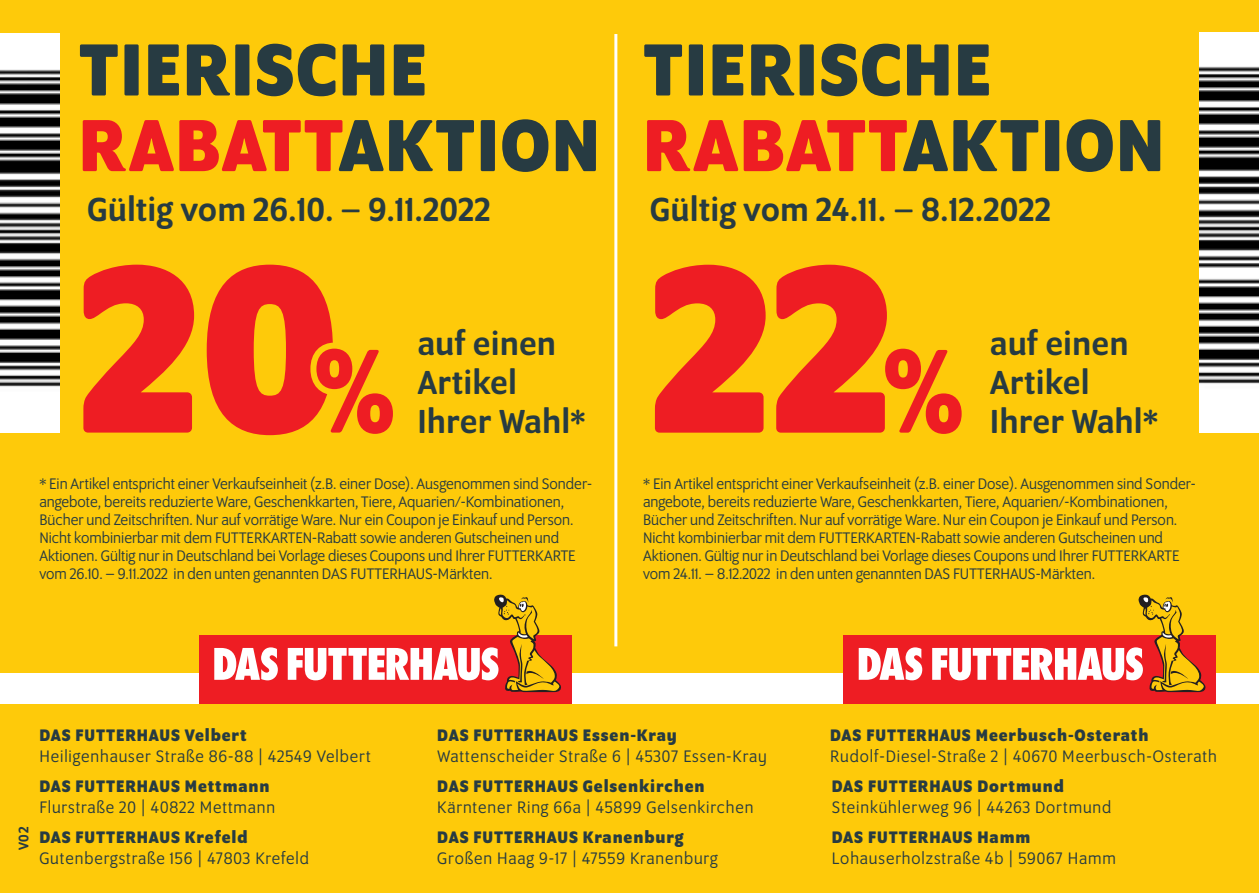
<style>
.page{position:relative;width:1259px;height:893px;background:#feca0a}
.page>*{position:absolute;margin:0;border:0;box-sizing:border-box;transform-origin:0 0}
.t1{font:700 258px "Program OT";color:#ee1d23}
.t2{font:700 79.5px/75.6px "Program OT";letter-spacing:.02em;color:#273b42}
.t3{font:500 36px/39px "Program OT";letter-spacing:.02em;color:#273b42}
.t4{font:18px "Program OT";letter-spacing:.05em;color:#273b42}
.t5{font:700 18px "Program OT";letter-spacing:.05em;color:#273b42}
.t6{font:16.5px/18px "Program OT";color:#273b42}
.t7{font:500 15px "Program OT";color:#273b42}
.s1{color:#ee1d23}
.s2{font-size:129px;color:#feca0a}
</style>
<div class="page">
<div style="left:0;top:673px;width:1259px;height:31px;background:#fff"></div>
<hr style="left:614px;top:34px;width:3px;height:612px;background:#fff">
<div style="left:843px;top:635px;width:373px;height:69px;background:#ee1d23"></div>
<svg style="left:858px;top:595px;width:347px;height:97px"></svg>
<div style="left:199px;top:635px;width:373px;height:69px;background:#ee1d23"></div>
<svg style="left:214px;top:595px;width:347px;height:97px"></svg>
<div style="left:1199px;top:33px;width:60px;height:400px;background:#fff"></div>
<img style="left:1199px;top:66px;width:60px;height:318px">
<div style="left:0;top:33px;width:59px;height:400px;background:#fff"></div>
<img style="left:0;top:69px;width:59px;height:318px">
<h2 class="t2" style="left:79px;top:31px;width:522px">TIERISCHE<br><span class="s1">RABATT</span>AKTION</h2>
<h2 class="t2" style="left:643px;top:31px;width:522px">TIERISCHE<br><span class="s1">RABATT</span>AKTION</h2>
<h3 class="t3" style="left:650px;top:189px;width:402px">Gültig vom 24.11. – 8.12.2022</h3>
<h3 class="t3" style="left:87px;top:189px;width:404px">Gültig vom 26.10. – 9.11.2022</h3>
<h1 class="t1" style="left:79px;top:201px;width:887px">20<span class="s2">%</span> 22<span class="s2">%</span></h1>
<h3 class="t3" style="left:418px;top:323px;width:169px">auf einen<br>Artikel<br>Ihrer Wahl*</h3>
<h3 class="t3" style="left:990px;top:323px;width:140px">auf einen<br>Artikel</h3>
<h3 class="t3" style="left:990px;top:401px;width:169px">Ihrer Wahl*</h3>
<p class="t6" style="left:39px;top:474px;width:554px">* Ein Artikel entspricht einer Verkaufseinheit (z.B. einer Dose). Ausgenommen sind Sonder&shy;angebote, bereits reduzierte Ware, Geschenkkarten, Tiere, Aquarien/-Kombinationen, Bücher und Zeitschriften. Nur auf vorrätige Ware. Nur ein Coupon je Einkauf und Person.<br>Nicht kombinierbar mit dem FUTTERKARTEN-Rabatt sowie anderen Gutscheinen und Aktionen. Gültig nur in Deutschland bei Vorlage dieses Coupons und Ihrer FUTTERKARTE vom 26.10. – 9.11.2022 in den unten genannten DAS FUTTERHAUS-Märkten.</p>
<p class="t6" style="left:643px;top:474px;width:554px">* Ein Artikel entspricht einer Verkaufseinheit (z.B. einer Dose). Ausgenommen sind Sonder&shy;angebote, bereits reduzierte Ware, Geschenkkarten, Tiere, Aquarien/-Kombinationen, Bücher und Zeitschriften. Nur auf vorrätige Ware. Nur ein Coupon je Einkauf und Person.<br>Nicht kombinierbar mit dem FUTTERKARTEN-Rabatt sowie anderen Gutscheinen und Aktionen. Gültig nur in Deutschland bei Vorlage dieses Coupons und Ihrer FUTTERKARTE vom 24.11. – 8.12.2022 in den unten genannten DAS FUTTERHAUS-Märkten.</p>
<p class="t7" style="left:15px;top:850px;width:25px;rotate:-90deg">V02</p>
<p class="t5" style="left:39px;top:725px;width:209px">DAS FUTTERHAUS Velbert</p>
<p class="t4" style="left:39px;top:746px;width:333px">Heiligenhauser Straße 86-88 | 42549 Velbert</p>
<p class="t5" style="left:39px;top:776px;width:232px">DAS FUTTERHAUS Mettmann</p>
<p class="t4" style="left:39px;top:797px;width:237px">Flurstraße 20 | 40822 Mettmann</p>
<p class="t5" style="left:39px;top:827px;width:210px">DAS FUTTERHAUS Krefeld</p>
<p class="t4" style="left:39px;top:848px;width:271px">Gutenbergstraße 156 | 47803 Krefeld</p>
<p class="t5" style="left:437px;top:725px;width:241px">DAS FUTTERHAUS Essen-Kray</p>
<p class="t4" style="left:437px;top:746px;width:331px">Wattenscheider Straße 6 | 45307 Essen-Kray</p>
<p class="t5" style="left:437px;top:776px;width:269px">DAS FUTTERHAUS Gelsenkirchen</p>
<p class="t4" style="left:437px;top:797px;width:318px">Kärntener Ring 66a | 45899 Gelsenkirchen</p>
<p class="t5" style="left:437px;top:827px;width:248px">DAS FUTTERHAUS Kranenburg</p>
<p class="t4" style="left:437px;top:848px;width:282px">Großen Haag 9-17 | 47559 Kranenburg</p>
<p class="t5" style="left:830px;top:725px;width:320px">DAS FUTTERHAUS Meerbusch-Osterath</p>
<p class="t4" style="left:830px;top:746px;width:388px">Rudolf-Diesel-Straße 2 | 40670 Meerbusch-Osterath</p>
<p class="t5" style="left:832px;top:776px;width:233px">DAS FUTTERHAUS Dortmund</p>
<p class="t4" style="left:832px;top:797px;width:281px">Steinkühlerweg 96 | 44263 Dortmund</p>
<p class="t5" style="left:832px;top:827px;width:200px">DAS FUTTERHAUS Hamm</p>
<p class="t4" style="left:832px;top:848px;width:285px">Lohauserholzstraße 4b | 59067 Hamm</p>
</div>
